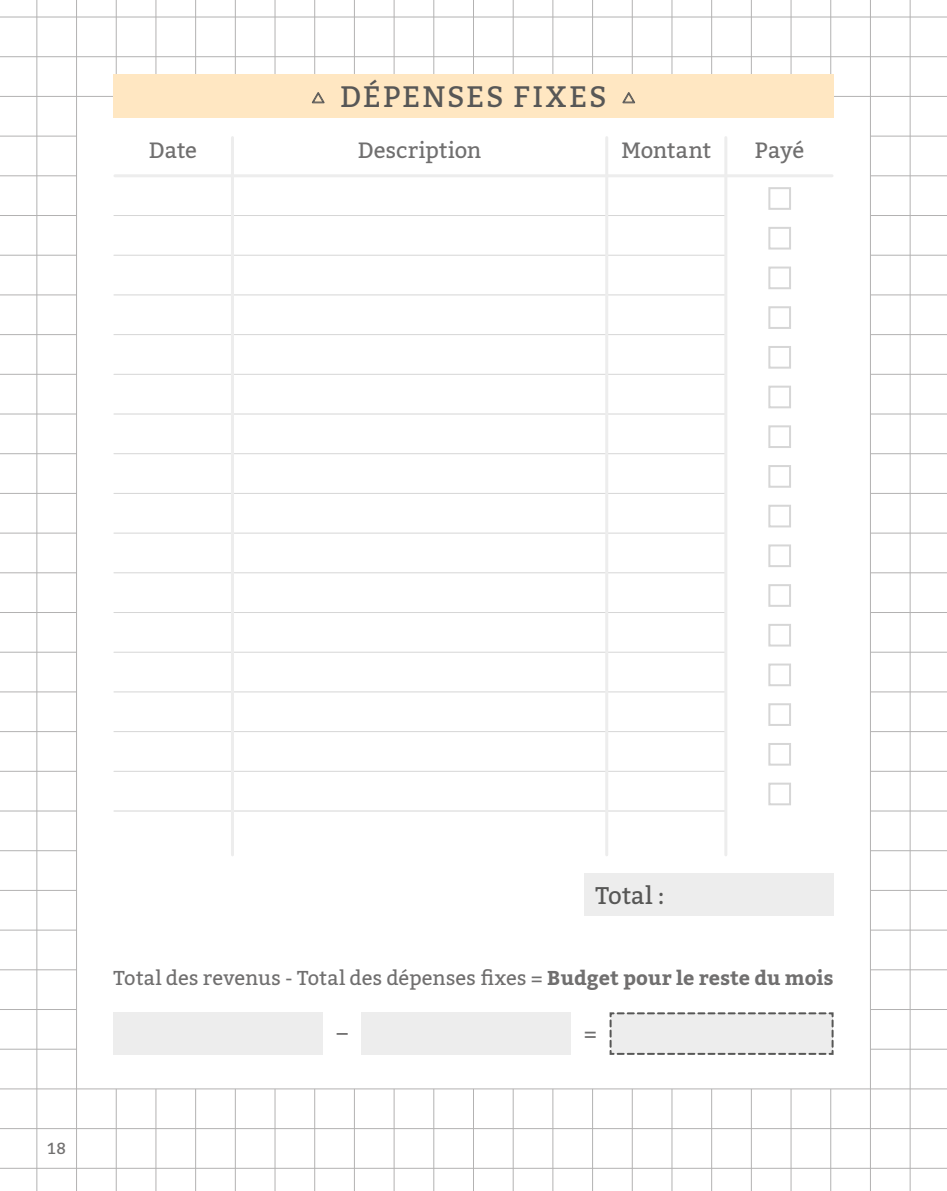
<style>
.page{position:relative;width:947px;height:1191px;background:#fff}
.page>*{position:absolute;margin:0;border:0;box-sizing:border-box;transform-origin:0 0}
.t1{font:29.4px "Kadwa";letter-spacing:.065em;color:#575756}
.t2{font:24px "Kadwa";letter-spacing:-.005em;color:#575756}
.t3{font:22px "Kadwa";letter-spacing:-.005em;color:#706f6f}
.t4{font:20px "Kadwa";letter-spacing:.005em;color:#706f6f}
.t5{font:16px "Kadwa";color:#706f6f}
.s1{font-weight:700}
</style>
<div class="page">
<hr style="left:910px;top:0;width:1px;height:1191px;background:#b3b2b2">
<hr style="left:870px;top:0;width:1px;height:1191px;background:#b3b2b2">
<hr style="left:830px;top:0;width:1px;height:96px;background:#b3b2b2">
<hr style="left:791px;top:0;width:1px;height:96px;background:#b3b2b2">
<hr style="left:751px;top:0;width:1px;height:96px;background:#b3b2b2">
<hr style="left:711px;top:0;width:1px;height:96px;background:#b3b2b2">
<hr style="left:671px;top:0;width:1px;height:96px;background:#b3b2b2">
<hr style="left:632px;top:0;width:1px;height:96px;background:#b3b2b2">
<hr style="left:592px;top:0;width:1px;height:96px;background:#b3b2b2">
<hr style="left:552px;top:0;width:1px;height:96px;background:#b3b2b2">
<hr style="left:513px;top:0;width:1px;height:96px;background:#b3b2b2">
<hr style="left:473px;top:0;width:1px;height:96px;background:#b3b2b2">
<hr style="left:433px;top:0;width:1px;height:96px;background:#b3b2b2">
<hr style="left:394px;top:0;width:1px;height:96px;background:#b3b2b2">
<hr style="left:354px;top:0;width:1px;height:96px;background:#b3b2b2">
<hr style="left:314px;top:0;width:1px;height:96px;background:#b3b2b2">
<hr style="left:275px;top:0;width:1px;height:96px;background:#b3b2b2">
<hr style="left:235px;top:0;width:1px;height:96px;background:#b3b2b2">
<hr style="left:195px;top:0;width:1px;height:96px;background:#b3b2b2">
<hr style="left:156px;top:0;width:1px;height:96px;background:#b3b2b2">
<hr style="left:116px;top:0;width:1px;height:96px;background:#b3b2b2">
<hr style="left:76px;top:0;width:1px;height:1191px;background:#b3b2b2">
<hr style="left:37px;top:0;width:1px;height:1191px;background:#b3b2b2">
<hr style="left:830px;top:1089px;width:1px;height:102px;background:#b3b2b2">
<hr style="left:791px;top:1089px;width:1px;height:102px;background:#b3b2b2">
<hr style="left:751px;top:1089px;width:1px;height:102px;background:#b3b2b2">
<hr style="left:711px;top:1089px;width:1px;height:102px;background:#b3b2b2">
<hr style="left:671px;top:1089px;width:1px;height:102px;background:#b3b2b2">
<hr style="left:632px;top:1089px;width:1px;height:102px;background:#b3b2b2">
<hr style="left:592px;top:1089px;width:1px;height:102px;background:#b3b2b2">
<hr style="left:552px;top:1089px;width:1px;height:102px;background:#b3b2b2">
<hr style="left:513px;top:1089px;width:1px;height:102px;background:#b3b2b2">
<hr style="left:473px;top:1089px;width:1px;height:102px;background:#b3b2b2">
<hr style="left:433px;top:1089px;width:1px;height:102px;background:#b3b2b2">
<hr style="left:394px;top:1089px;width:1px;height:102px;background:#b3b2b2">
<hr style="left:354px;top:1089px;width:1px;height:102px;background:#b3b2b2">
<hr style="left:314px;top:1089px;width:1px;height:102px;background:#b3b2b2">
<hr style="left:275px;top:1089px;width:1px;height:102px;background:#b3b2b2">
<hr style="left:235px;top:1089px;width:1px;height:102px;background:#b3b2b2">
<hr style="left:195px;top:1089px;width:1px;height:102px;background:#b3b2b2">
<hr style="left:156px;top:1089px;width:1px;height:102px;background:#b3b2b2">
<hr style="left:116px;top:1089px;width:1px;height:102px;background:#b3b2b2">
<hr style="left:0;top:17px;width:947px;height:1px;background:#b3b2b2">
<hr style="left:0;top:56px;width:947px;height:1px;background:#b3b2b2">
<hr style="left:0;top:96px;width:947px;height:1px;background:#b3b2b2">
<hr style="left:0;top:136px;width:77px;height:1px;background:#b3b2b2">
<hr style="left:0;top:175px;width:77px;height:1px;background:#b3b2b2">
<hr style="left:0;top:215px;width:77px;height:1px;background:#b3b2b2">
<hr style="left:0;top:255px;width:77px;height:1px;background:#b3b2b2">
<hr style="left:0;top:294px;width:77px;height:1px;background:#b3b2b2">
<hr style="left:0;top:334px;width:77px;height:1px;background:#b3b2b2">
<hr style="left:0;top:374px;width:77px;height:1px;background:#b3b2b2">
<hr style="left:0;top:414px;width:77px;height:1px;background:#b3b2b2">
<hr style="left:0;top:453px;width:77px;height:1px;background:#b3b2b2">
<hr style="left:0;top:493px;width:77px;height:1px;background:#b3b2b2">
<hr style="left:0;top:533px;width:77px;height:1px;background:#b3b2b2">
<hr style="left:0;top:572px;width:77px;height:1px;background:#b3b2b2">
<hr style="left:0;top:612px;width:77px;height:1px;background:#b3b2b2">
<hr style="left:0;top:652px;width:77px;height:1px;background:#b3b2b2">
<hr style="left:0;top:691px;width:77px;height:1px;background:#b3b2b2">
<hr style="left:0;top:731px;width:77px;height:1px;background:#b3b2b2">
<hr style="left:0;top:771px;width:77px;height:1px;background:#b3b2b2">
<hr style="left:0;top:810px;width:77px;height:1px;background:#b3b2b2">
<hr style="left:0;top:850px;width:77px;height:1px;background:#b3b2b2">
<hr style="left:0;top:890px;width:77px;height:1px;background:#b3b2b2">
<hr style="left:0;top:929px;width:77px;height:1px;background:#b3b2b2">
<hr style="left:0;top:969px;width:77px;height:1px;background:#b3b2b2">
<hr style="left:0;top:1009px;width:77px;height:1px;background:#b3b2b2">
<hr style="left:0;top:1048px;width:77px;height:1px;background:#b3b2b2">
<hr style="left:0;top:1088px;width:947px;height:1px;background:#b3b2b2">
<hr style="left:0;top:1128px;width:947px;height:1px;background:#b3b2b2">
<hr style="left:0;top:1168px;width:947px;height:1px;background:#b3b2b2">
<hr style="left:870px;top:136px;width:77px;height:1px;background:#b3b2b2">
<hr style="left:870px;top:175px;width:77px;height:1px;background:#b3b2b2">
<hr style="left:870px;top:215px;width:77px;height:1px;background:#b3b2b2">
<hr style="left:870px;top:255px;width:77px;height:1px;background:#b3b2b2">
<hr style="left:870px;top:294px;width:77px;height:1px;background:#b3b2b2">
<hr style="left:870px;top:334px;width:77px;height:1px;background:#b3b2b2">
<hr style="left:870px;top:374px;width:77px;height:1px;background:#b3b2b2">
<hr style="left:870px;top:414px;width:77px;height:1px;background:#b3b2b2">
<hr style="left:870px;top:453px;width:77px;height:1px;background:#b3b2b2">
<hr style="left:870px;top:493px;width:77px;height:1px;background:#b3b2b2">
<hr style="left:870px;top:533px;width:77px;height:1px;background:#b3b2b2">
<hr style="left:870px;top:572px;width:77px;height:1px;background:#b3b2b2">
<hr style="left:870px;top:612px;width:77px;height:1px;background:#b3b2b2">
<hr style="left:870px;top:652px;width:77px;height:1px;background:#b3b2b2">
<hr style="left:870px;top:691px;width:77px;height:1px;background:#b3b2b2">
<hr style="left:870px;top:731px;width:77px;height:1px;background:#b3b2b2">
<hr style="left:870px;top:771px;width:77px;height:1px;background:#b3b2b2">
<hr style="left:870px;top:810px;width:77px;height:1px;background:#b3b2b2">
<hr style="left:870px;top:850px;width:77px;height:1px;background:#b3b2b2">
<hr style="left:870px;top:890px;width:77px;height:1px;background:#b3b2b2">
<hr style="left:870px;top:929px;width:77px;height:1px;background:#b3b2b2">
<hr style="left:870px;top:969px;width:77px;height:1px;background:#b3b2b2">
<hr style="left:870px;top:1009px;width:77px;height:1px;background:#b3b2b2">
<hr style="left:870px;top:1048px;width:77px;height:1px;background:#b3b2b2">
<div style="left:113px;top:74px;width:720px;height:44px;background:#ffe7c2"></div>
<hr style="left:114px;top:215px;width:611px;height:1px;background:#d6d6d6">
<hr style="left:114px;top:255px;width:611px;height:1px;background:#d6d6d6">
<hr style="left:114px;top:294px;width:611px;height:1px;background:#d6d6d6">
<hr style="left:114px;top:334px;width:611px;height:1px;background:#d6d6d6">
<hr style="left:114px;top:374px;width:611px;height:1px;background:#d6d6d6">
<hr style="left:114px;top:413px;width:611px;height:1px;background:#d6d6d6">
<hr style="left:114px;top:453px;width:611px;height:1px;background:#d6d6d6">
<hr style="left:114px;top:493px;width:611px;height:1px;background:#d6d6d6">
<hr style="left:114px;top:532px;width:611px;height:1px;background:#d6d6d6">
<hr style="left:114px;top:572px;width:611px;height:1px;background:#d6d6d6">
<hr style="left:114px;top:612px;width:611px;height:1px;background:#d6d6d6">
<hr style="left:114px;top:651px;width:611px;height:1px;background:#d6d6d6">
<hr style="left:114px;top:691px;width:611px;height:1px;background:#d6d6d6">
<hr style="left:114px;top:731px;width:611px;height:1px;background:#d6d6d6">
<hr style="left:114px;top:771px;width:611px;height:1px;background:#d6d6d6">
<hr style="left:114px;top:810px;width:611px;height:1px;background:#d6d6d6">
<hr style="left:115px;top:174px;width:717px;height:3px;background:#ededed">
<hr style="left:231px;top:138px;width:3px;height:717px;background:#ededed">
<hr style="left:605px;top:138px;width:3px;height:717px;background:#ededed">
<hr style="left:724px;top:138px;width:3px;height:717px;background:#ededed">
<div style="left:768px;top:187px;width:23px;height:23px;border:2px solid #d6d6d6"></div>
<div style="left:768px;top:227px;width:23px;height:22px;border:2px solid #d6d6d6"></div>
<div style="left:768px;top:266px;width:23px;height:23px;border:2px solid #d6d6d6"></div>
<div style="left:768px;top:306px;width:23px;height:23px;border:2px solid #d6d6d6"></div>
<div style="left:768px;top:346px;width:23px;height:23px;border:2px solid #d6d6d6"></div>
<div style="left:768px;top:386px;width:23px;height:22px;border:2px solid #d6d6d6"></div>
<div style="left:768px;top:425px;width:23px;height:23px;border:2px solid #d6d6d6"></div>
<div style="left:768px;top:465px;width:23px;height:23px;border:2px solid #d6d6d6"></div>
<div style="left:768px;top:505px;width:23px;height:22px;border:2px solid #d6d6d6"></div>
<div style="left:768px;top:544px;width:23px;height:23px;border:2px solid #d6d6d6"></div>
<div style="left:768px;top:584px;width:23px;height:23px;border:2px solid #d6d6d6"></div>
<div style="left:768px;top:624px;width:23px;height:22px;border:2px solid #d6d6d6"></div>
<div style="left:768px;top:663px;width:23px;height:23px;border:2px solid #d6d6d6"></div>
<div style="left:768px;top:703px;width:23px;height:23px;border:2px solid #d6d6d6"></div>
<div style="left:768px;top:743px;width:23px;height:22px;border:2px solid #d6d6d6"></div>
<div style="left:768px;top:782px;width:23px;height:23px;border:2px solid #d6d6d6"></div>
<div style="left:584px;top:873px;width:249px;height:43px;background:#ededed"></div>
<div style="left:113px;top:1012px;width:210px;height:42px;background:#ededed"></div>
<div style="left:361px;top:1012px;width:210px;height:42px;background:#ededed"></div>
<svg style="left:609px;top:1012px;width:225px;height:43px;background:#e1e1e1"></svg>
<svg style="left:311px;top:92px;width:14px;height:12px"></svg>
<svg style="left:622px;top:92px;width:14px;height:12px"></svg>
<h1 class="t1" style="left:340px;top:79px;width:268px">DÉPENSES FIXES</h1>
<p class="t3" style="left:149px;top:137px;width:50px">Date</p>
<p class="t3" style="left:358px;top:137px;width:125px">Description</p>
<p class="t3" style="left:621px;top:137px;width:91px">Montant</p>
<p class="t3" style="left:755px;top:137px;width:51px">Payé</p>
<p class="t5" style="left:48px;top:1139px;width:20px">18</p>
<p class="t2" style="left:595px;top:881px;width:71px">Total :</p>
<p class="t4" style="left:113px;top:966px;width:722px">Total des revenus - Total des dépenses fixes = <span class="s1">Budget pour le reste du mois</span></p>
<p class="t3" style="left:337px;top:1020px;width:12px">–</p>
<p class="t3" style="left:584px;top:1020px;width:15px">=</p>
</div>
